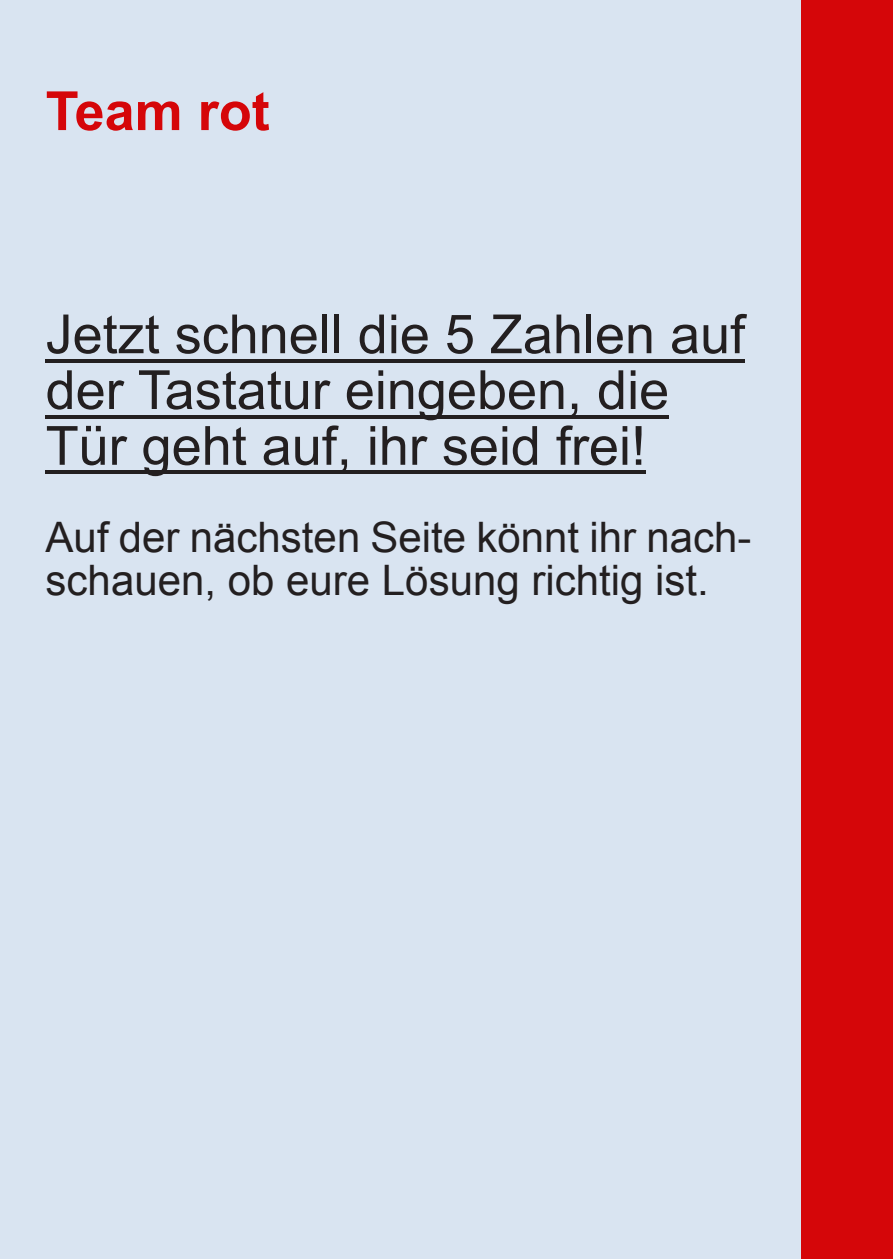
<style>
.page{position:relative;width:893px;height:1259px;background:#d9e4f1}
.page>*{position:absolute;margin:0;border:0;box-sizing:border-box;transform-origin:0 0}
.t1{font:54px/55.8px "Arial";color:#231f20}
.t2{font:700 54px "Arial";color:#d50609}
.t3{font:42px/43.5px "Arial";color:#231f20}
</style>
<div class="page">
<hr style="left:46px;top:359px;width:699px;height:4px;background:#231f20">
<hr style="left:46px;top:415px;width:623px;height:4px;background:#231f20">
<hr style="left:46px;top:470px;width:600px;height:4px;background:#231f20">
<div style="left:802px;top:0;width:91px;height:1259px;background:#d50609"></div>
<hr style="left:0;top:0;width:1px;height:1259px;background:#d50609">
<p class="t2" style="left:46px;top:91px;width:226px">Team rot</p>
<p class="t1" style="left:46px;top:311px;width:701px">Jetzt schnell die 5 Zahlen auf der Tastatur eingeben, die<br>Tür geht auf, ihr seid frei!</p>
<p class="t3" style="left:46px;top:519px;width:707px">Auf der nächsten Seite könnt ihr nach&shy;schauen, ob eure Lösung richtig ist.</p>
</div>
